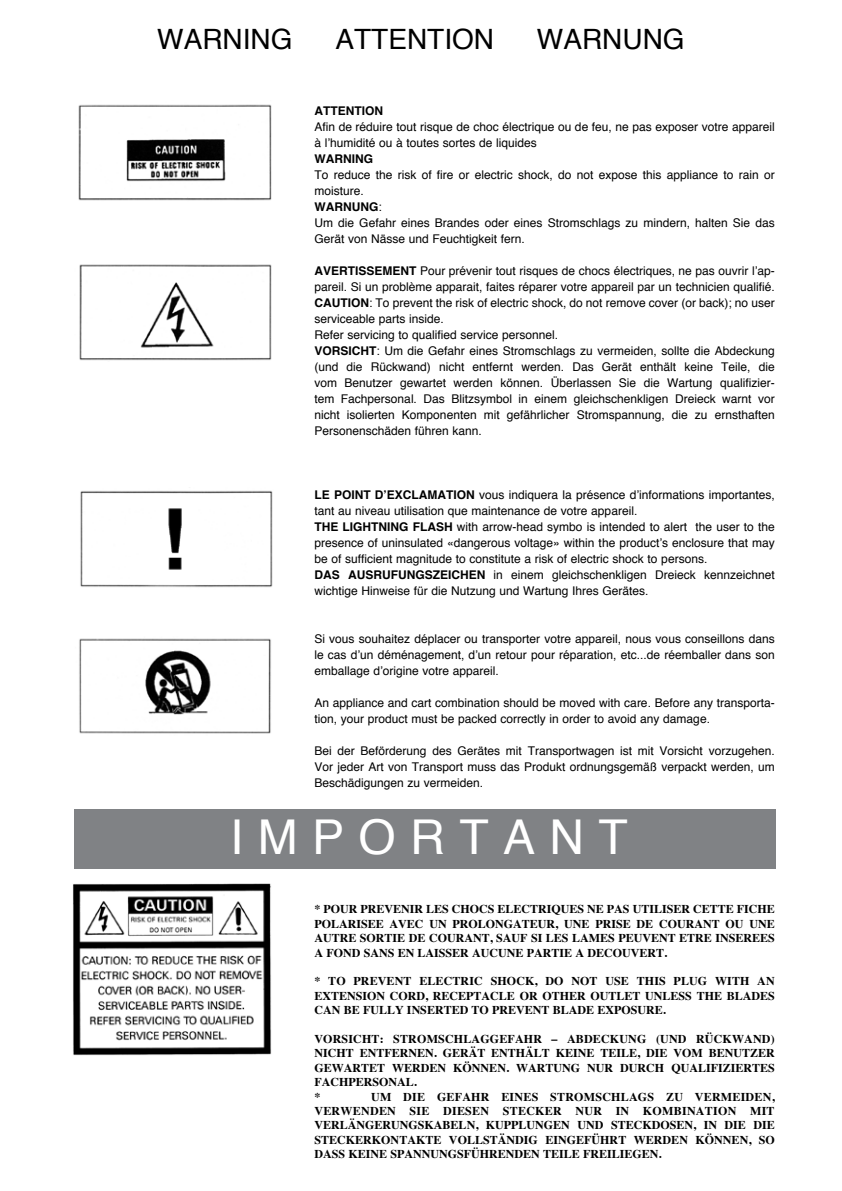
<style>
.page{position:relative;width:842px;height:1191px;background:#fff}
.page>*{position:absolute;margin:0;border:0;box-sizing:border-box;transform-origin:0 0}
.t1{font:48px "Helvetica";letter-spacing:.3em;color:#fff}
.t2{font:28px "Helvetica";color:#000}
.t3{font:12px/16px "Helvetica";color:#000}
.t4{font:700 12px/14.4px "Times";color:#000;text-align:justify}
.t5{font:700 12px "Helvetica";color:#000}
.s1{font-weight:700}
</style>
<div class="page">
<img style="left:78px;top:104px;width:194px;height:97px">
<img style="left:73px;top:883px;width:199px;height:173px">
<div style="left:74px;top:809px;width:702px;height:59px;background:#808285"></div>
<img style="left:79px;top:264px;width:193px;height:97px">
<img style="left:80px;top:490px;width:193px;height:98px">
<img style="left:79px;top:638px;width:192px;height:96px">
<h2 class="t2" style="left:157px;top:18px;width:137px">WARNING</h2>
<h2 class="t2" style="left:335px;top:18px;width:160px">ATTENTION</h2>
<h2 class="t2" style="left:537px;top:18px;width:149px">WARNUNG</h2>
<p class="t5" style="left:314px;top:101px;width:70px">ATTENTION</p>
<p class="t3" style="left:314px;top:119px;width:462px">Afin de réduire tout risque de choc électrique ou de feu, ne pas exposer votre appareil à l’humidité ou à toutes sortes de liquides</p>
<p class="t5" style="left:314px;top:149px;width:60px">WARNING</p>
<p class="t3" style="left:314px;top:167px;width:462px">To reduce the risk of fire or electric shock, do not expose this appliance to rain or moisture.<br><span class="s1">WARNUNG</span>:<br>Um die Gefahr eines Brandes oder eines Stromschlags zu mindern, halten Sie das Gerät von Nässe und Feuchtigkeit fern.</p>
<p class="t3" style="left:314px;top:263px;width:462px"><span class="s1">AVERTISSEMENT</span> Pour prévenir tout risques de chocs électriques, ne pas ouvrir l’ap&shy;pareil. Si un problème apparait, faites réparer votre appareil par un technicien qualifié.<br><span class="s1">CAUTION</span>: To prevent the risk of electric shock, do not remove cover (or back); no user serviceable parts inside.<br>Refer servicing to qualified service personnel.<br><span class="s1">VORSICHT</span>: Um die Gefahr eines Stromschlags zu vermeiden, sollte die Abdeckung (und die Rückwand) nicht entfernt werden. Das Gerät enthält keine Teile, die vom Benutzer gewartet werden können. Überlassen Sie die Wartung qualifizier&shy;tem Fachpersonal. Das Blitzsymbol in einem gleichschenkligen Dreieck warnt vor nicht isolierten Komponenten mit gefährlicher Stromspannung, die zu ernsthaften Personenschäden führen kann.</p>
<p class="t3" style="left:314px;top:487px;width:462px"><span class="s1">LE POINT D’EXCLAMATION</span> vous indiquera la présence d’informations importantes, tant au niveau utilisation que maintenance de votre appareil.<br><span class="s1">THE LIGHTNING FLASH</span> with arrow-head symbo is intended to alert the user to the presence of uninsulated «dangerous voltage» within the product’s enclosure that may be of sufficient magnitude to constitute a risk of electric shock to persons.<br><span class="s1">DAS AUSRUFUNGSZEICHEN</span> in einem gleichschenkligen Dreieck kennzeichnet wichtige Hinweise für die Nutzung und Wartung Ihres Gerätes.</p>
<p class="t3" style="left:314px;top:631px;width:462px;text-align:justify">Si vous souhaitez déplacer ou transporter votre appareil, nous vous conseillons dans le cas d’un déménagement, d’un retour pour réparation, etc...de réemballer dans son emballage d’origine votre appareil.</p>
<p class="t3" style="left:314px;top:695px;width:462px">An appliance and cart combination should be moved with care. Before any transporta&shy;tion, your product must be packed correctly in order to avoid any damage.</p>
<p class="t3" style="left:314px;top:743px;width:462px;text-align:justify">Bei der Beförderung des Gerätes mit Transportwagen ist mit Vorsicht vorzugehen.<br>Vor jeder Art von Transport muss das Produkt ordnungsgemäß verpackt werden, um Beschädigungen zu vermeiden.</p>
<h1 class="t1" style="left:230px;top:800px;width:399px">IMPORTANT</h1>
<p class="t4" style="left:314px;top:901px;width:462px">* POUR PREVENIR LES CHOCS ELECTRIQUES NE PAS UTILISER CETTE FICHE POLARISEE AVEC UN PROLONGATEUR, UNE PRISE DE COURANT OU UNE AUTRE SORTIE DE COURANT, SAUF SI LES LAMES PEUVENT ETRE INSEREES A FOND SANS EN LAISSER AUCUNE PARTIE A DECOUVERT.</p>
<p class="t4" style="left:314px;top:973px;width:462px">* TO PREVENT ELECTRIC SHOCK, DO NOT USE THIS PLUG WITH AN EXTENSION CORD, RECEPTACLE OR OTHER OUTLET UNLESS THE BLADES CAN BE FULLY INSERTED TO PREVENT BLADE EXPOSURE.</p>
<p class="t4" style="left:314px;top:1030px;width:462px;text-align:left">VORSICHT: STROMSCHLAGGEFAHR – ABDECKUNG (UND RÜCKWAND)<br>NICHT ENTFERNEN. GERÄT ENTHÄLT KEINE TEILE, DIE VOM BENUTZER GEWARTET WERDEN KÖNNEN. WARTUNG NUR DURCH QUALIFIZIERTES FACHPERSONAL.<br>*</p>
<p class="t4" style="left:314px;top:1088px;width:462px;text-indent:57px">UM DIE GEFAHR EINES STROMSCHLAGS ZU VERMEIDEN, VERWENDEN SIE DIESEN STECKER NUR IN KOMBINATION MIT VERLÄNGERUNGSKABELN, KUPPLUNGEN UND STECKDOSEN, IN DIE DIE STECKERKONTAKTE VOLLSTÄNDIG EINGEFÜHRT WERDEN KÖNNEN, SO DASS KEINE SPANNUNGSFÜHRENDEN TEILE FREILIEGEN.</p>
</div>
